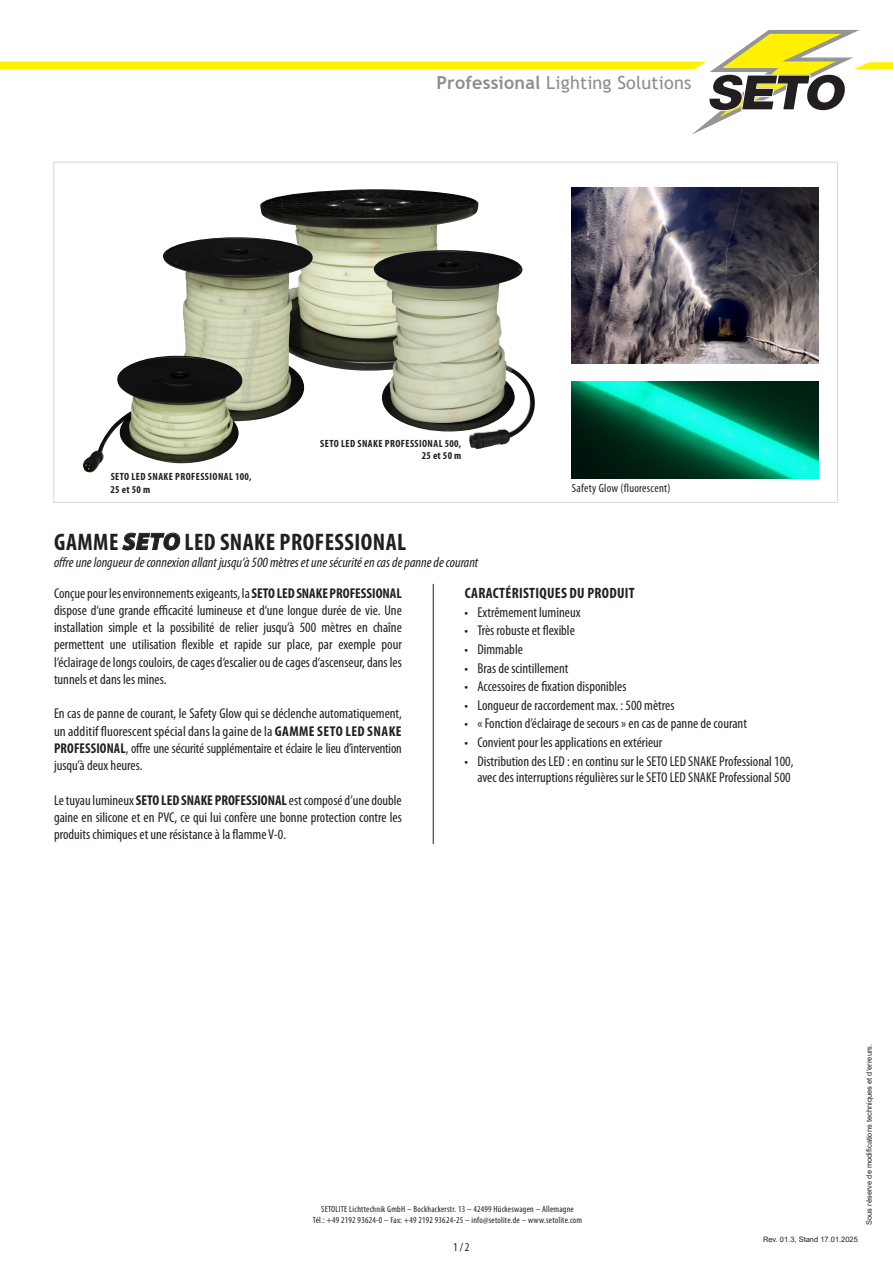
<style>
.page{position:relative;width:893px;height:1263px;background:#fff}
.page>*{position:absolute;margin:0;border:0;box-sizing:border-box;transform-origin:0 0}
.t1{font:700 condensed 24px "Myriad Pro";letter-spacing:.02em;color:#231f20}
.t2{font:18px "Trebuchet MS";letter-spacing:.01em;color:#8b8d90}
.t3{font:700 condensed 15px "Myriad Pro";letter-spacing:.02em;color:#231f20}
.t4{font:condensed 14.25px/17.2px "Myriad Pro";color:#231f20;text-align:justify}
.t5{font:italic condensed 14.25px "Myriad Pro";color:#231f20}
.t6{font:condensed 12px "Myriad Pro";letter-spacing:.02em;color:#231f20}
.t7{font:700 condensed 10.5px/12.8px "Myriad Pro";letter-spacing:.04em;color:#231f20}
.t8{font:condensed 9px/10.8px "Myriad Pro";letter-spacing:.025em;color:#231f20;text-align:center}
.t9{font:7.5px "Arial";color:#231f20}
.s1{font-weight:700}
.s2{font-weight:900;font-style:italic;font-stretch:normal}
</style>
<div class="page">
<svg style="left:0;top:30px;width:893px;height:105px"></svg>
<hr style="left:433px;top:584px;width:1px;height:260px;background:#231f20">
<img style="left:572px;top:187px;width:247px;height:177px">
<img style="left:572px;top:381px;width:247px;height:97px">
<img style="left:260px;top:189px;width:218px;height:182px">
<img style="left:374px;top:250px;width:161px;height:199px">
<img style="left:163px;top:237px;width:150px;height:184px">
<img style="left:83px;top:356px;width:159px;height:117px">
<p class="t2" style="left:436px;top:72px;width:256px"><span class="s1">Professional</span> Lighting Solutions</p>
<p class="t7" style="left:111px;top:470px;width:143px">SETO LED SNAKE PROFESSIONAL 100,<br>25 et 50 m</p>
<p class="t7" style="left:320px;top:437px;width:143px;line-height:12px;text-align:right">SETO LED SNAKE PROFESSIONAL 500,<br>25 et 50 m</p>
<p class="t6" style="left:572px;top:481px;width:100px">Safety Glow (fluorescent)</p>
<p class="t1" style="left:54px;top:527px;width:354px">GAMME <span class="s2">SETO</span> LED SNAKE PROFESSIONAL</p>
<p class="t5" style="left:54px;top:553px;width:426px">offre une longueur de connexion allant jusqu‘à 500 mètres et une sécurité en cas de panne de courant</p>
<p class="t3" style="left:465px;top:584px;width:172px">CARACTÉRISTIQUES DU PRODUIT</p>
<p class="t4" style="left:465px;top:603px;width:117px">• Extrêmement lumineux</p>
<p class="t4" style="left:465px;top:622px;width:112px">• Très robuste et flexible</p>
<p class="t4" style="left:465px;top:640px;width:60px">• Dimmable</p>
<p class="t4" style="left:465px;top:659px;width:105px">• Bras de scintillement</p>
<p class="t4" style="left:465px;top:678px;width:163px">• Accessoires de fixation disponibles</p>
<p class="t4" style="left:465px;top:696px;width:211px">• Longueur de raccordement max. : 500 mètres</p>
<p class="t4" style="left:465px;top:715px;width:284px">• « Fonction d’éclairage de secours » en cas de panne de courant</p>
<p class="t4" style="left:465px;top:734px;width:199px">• Convient pour les applications en extérieur</p>
<p class="t4" style="left:465px;top:753px;width:330px;line-height:16.5px;text-align:right">• Distribution des LED : en continu sur le SETO LED SNAKE Professional 100, avec des interruptions régulières sur le SETO LED SNAKE Professional 500</p>
<p class="t4" style="left:54px;top:584px;width:349px">Conçue pour les environnements exigeants, la <span class="s1">SETO LED SNAKE PROFESSIONAL </span>dispose d‘une grande efficacité lumineuse et d‘une longue durée de vie. Une installation simple et la possibilité de relier jusqu‘à 500 mètres en chaîne permettent une utilisation flexible et rapide sur place, par exemple pour l‘éclairage de longs couloirs, de cages d‘escalier ou de cages d‘ascenseur, dans les tunnels et dans les mines.</p>
<p class="t4" style="left:54px;top:705px;width:349px">En cas de panne de courant, le Safety Glow qui se déclenche automatiquement, un additif fluorescent spécial dans la gaine de la <span class="s1">GAMME SETO LED SNAKE PROFESSIONAL</span>, offre une sécurité supplémentaire et éclaire le lieu d’intervention jusqu’à deux heures.</p>
<p class="t4" style="left:54px;top:791px;width:349px">Le tuyau lumineux <span class="s1">SETO LED SNAKE PROFESSIONAL</span> est composé d’une double gaine en silicone et en PVC, ce qui lui confère une bonne protection contre les produits chimiques et une résistance à la flamme V-0.</p>
<p class="t8" style="left:313px;top:1204px;width:271px">SETOLITE Lichttechnik GmbH – Bockhackerstr. 13 – 42499 Hückeswagen – Allemagne<br>Tél.: +49 2192 93624-0 – Fax: +49 2192 93624-25 – info@setolite.de – www.setolite.com</p>
<p class="t6" style="left:453px;top:1239px;width:18px">1 / 2</p>
<p class="t9" style="left:763px;top:1234px;width:96px">Rev. 01.3, Stand 17.01.2025</p>
<p class="t9" style="left:864px;top:1225px;width:182px;rotate:-90deg">Sous réserve de modifications techniques et d‘erreurs.</p>
</div>
